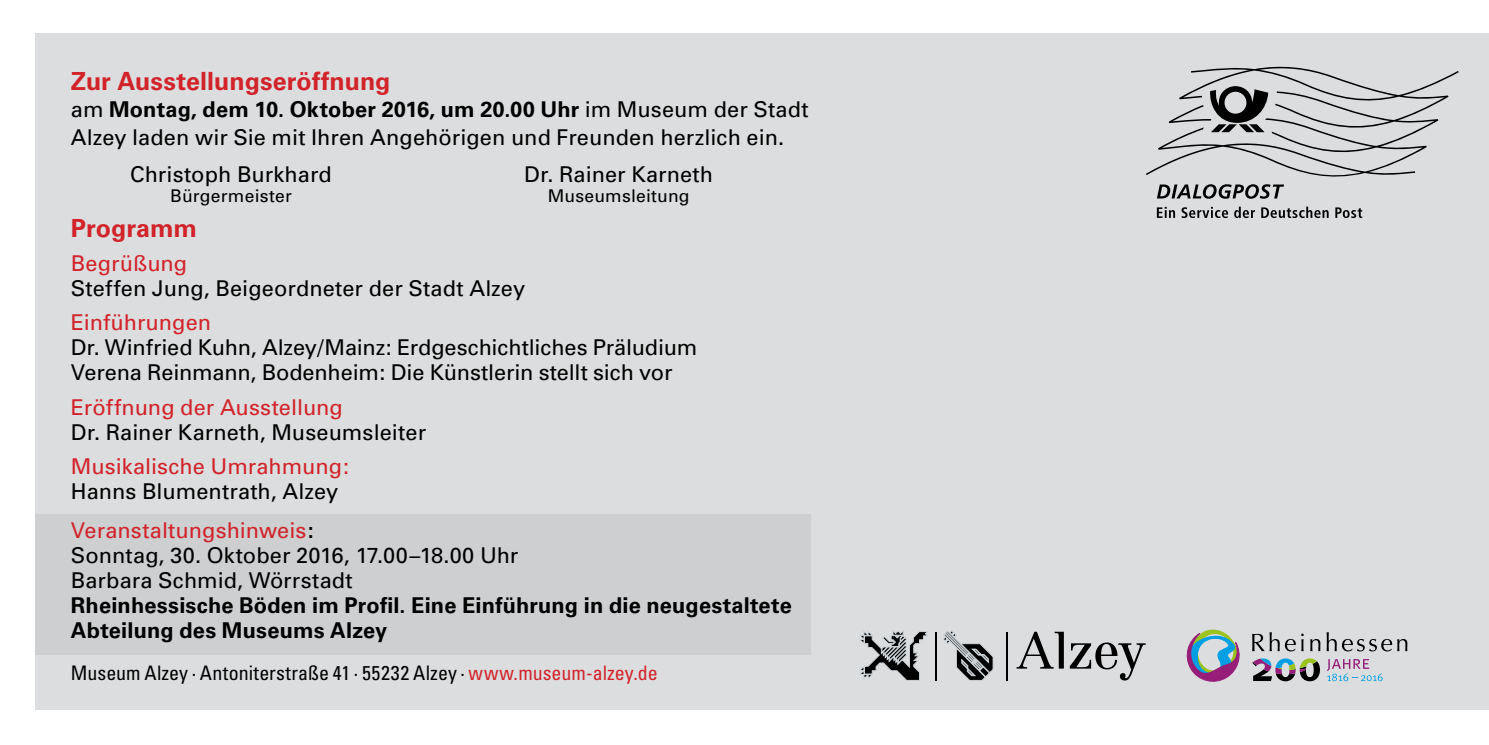
<style>
.page{position:relative;width:1489px;height:745px;background:#fff}
.page>*{position:absolute;margin:0;border:0;box-sizing:border-box;transform-origin:0 0}
.t1{font:700 25px "Univers CE";color:#d2232a}
.t2{font:21.75px/25px "Univers";color:#000}
.t3{font:700 21.75px/25px "Univers CE";letter-spacing:.01em;color:#000}
.t4{font:21.75px "Univers";letter-spacing:.005em;color:#d2232a}
.t5{font:condensed 20px "Univers";color:#000}
.t6{font:17.5px "Univers";letter-spacing:.01em;color:#000}
.s1{font-family:"Univers";font-weight:400}
.s2{color:#d2232a}
.s3{font-family:"Univers CE";font-weight:700}
</style>
<div class="page">
<div style="left:35px;top:33px;width:1453px;height:676px;background:#dcddde"></div>
<div style="left:35px;top:514px;width:776px;height:140px;background:#cdcfd0"></div>
<svg style="left:1252px;top:658px;width:67px;height:22px"></svg>
<svg style="left:1327px;top:659px;width:55px;height:21px"></svg>
<svg style="left:1252px;top:632px;width:155px;height:19px"></svg>
<svg style="left:1186px;top:629px;width:54px;height:53px"></svg>
<hr style="left:935px;top:631px;width:1px;height:49px;background:#000">
<hr style="left:1006px;top:631px;width:1px;height:49px;background:#000">
<svg style="left:943px;top:630px;width:50px;height:50px"></svg>
<svg style="left:859px;top:630px;width:69px;height:50px"></svg>
<svg style="left:1069px;top:642px;width:76px;height:38px"></svg>
<svg style="left:1016px;top:631px;width:47px;height:37px"></svg>
<svg style="left:1156px;top:207px;width:18px;height:11px"></svg>
<svg style="left:1181px;top:207px;width:46px;height:11px"></svg>
<svg style="left:1234px;top:206px;width:20px;height:12px"></svg>
<svg style="left:1261px;top:206px;width:67px;height:12px"></svg>
<svg style="left:1335px;top:207px;width:26px;height:11px"></svg>
<svg style="left:1146px;top:66px;width:312px;height:132px"></svg>
<p class="t1" style="left:71px;top:66px;width:321px">Zur Ausstellungseröffnung</p>
<p class="t3" style="left:71px;top:98px;width:739px"><span class="s1">am</span> Montag, dem 10. Oktober 2016, um 20.00 Uhr <span class="s1">im Museum der Stadt</span></p>
<p class="t2" style="left:130px;top:119px;width:655px;line-height:36.8px;text-indent:-59px">Alzey laden wir Sie mit Ihren Angehörigen und Freunden herzlich ein.<br>Christoph Burkhard</p>
<p class="t2" style="left:524px;top:161px;width:190px">Dr. Rainer Karneth</p>
<p class="t6" style="left:170px;top:185px;width:123px">Bürgermeister</p>
<p class="t6" style="left:547px;top:185px;width:143px">Museumsleitung</p>
<p class="t1" style="left:71px;top:213px;width:128px">Programm</p>
<p class="t4" style="left:71px;top:250px;width:118px">Begrüßung</p>
<p class="t2" style="left:71px;top:276px;width:455px">Steffen Jung, Beigeordneter der Stadt Alzey</p>
<p class="t4" style="left:71px;top:309px;width:142px">Einführungen</p>
<p class="t2" style="left:71px;top:335px;width:628px">Dr. Winfried Kuhn, Alzey/Mainz: Erdgeschichtliches Präludium<br>Verena Reinmann, Bodenheim: Die Künstlerin stellt sich vor</p>
<p class="t4" style="left:71px;top:394px;width:273px">Eröffnung der Ausstellung</p>
<p class="t2" style="left:71px;top:419px;width:357px">Dr. Rainer Karneth, Museumsleiter</p>
<p class="t4" style="left:71px;top:453px;width:280px">Musikalische Umrahmung:</p>
<p class="t2" style="left:71px;top:471px;width:269px;line-height:39.2px">Hanns Blumentrath, Alzey<br><span class="s2">Veranstaltungshinweis</span><span class="s3">:</span></p>
<p class="t2" style="left:71px;top:542px;width:449px">Sonntag, 30. Oktober 2016, 17.00–18.00 Uhr<br>Barbara Schmid, Wörrstadt</p>
<p class="t3" style="left:71px;top:593px;width:722px">Rheinhessische Böden im Profil. Eine Einführung in die neugestaltete<br>Abteilung des Museums Alzey</p>
<p class="t5" style="left:71px;top:660px;width:588px">Museum Alzey · Antoniterstraße 41 · 55232 Alzey · <span class="s2">www.museum-alzey.de</span></p>
</div>
